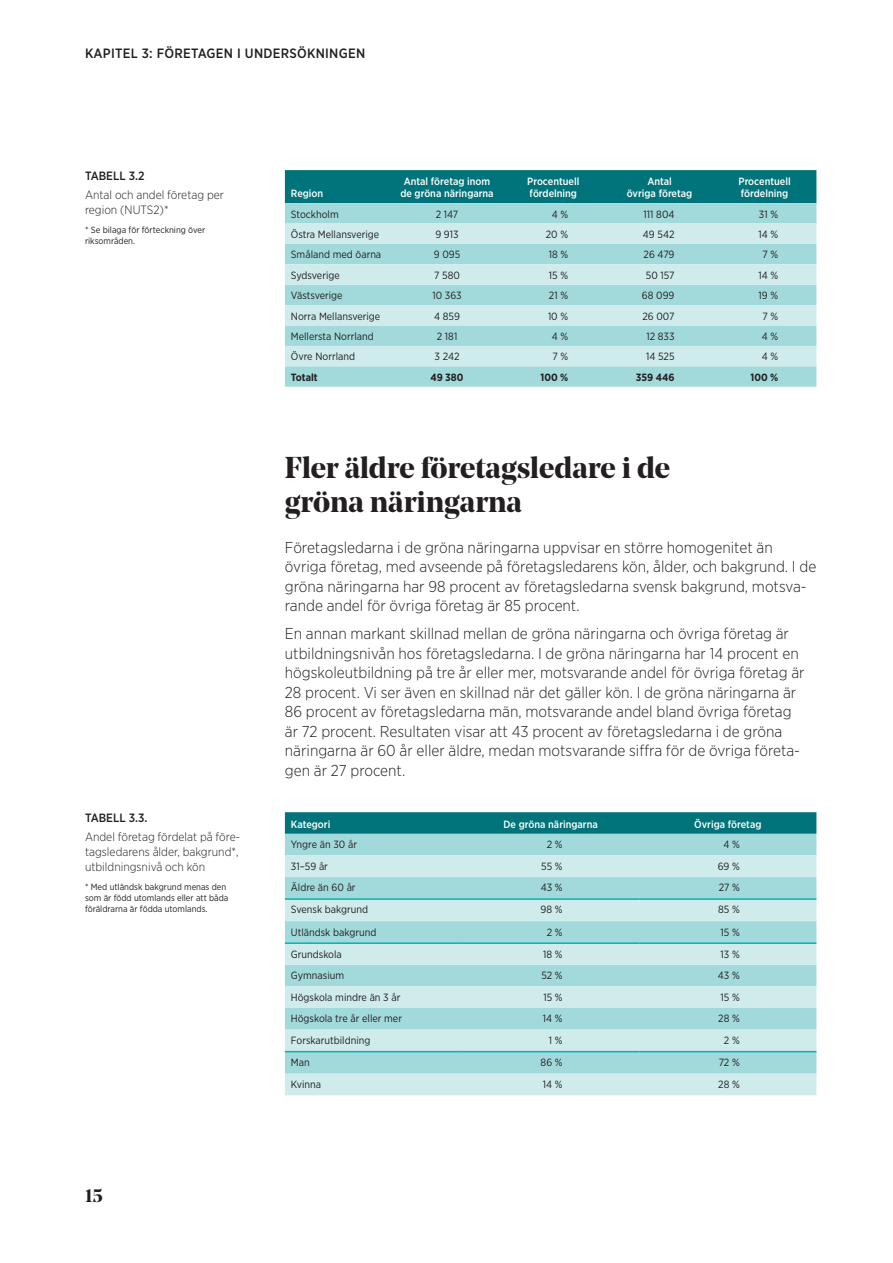
<style>
.page{position:relative;width:893px;height:1263px;background:#fff}
.page>*{position:absolute;margin:0;border:0;box-sizing:border-box;transform-origin:0 0}
.t1{font:700 30px/34.5px "Noe Display";color:#231f20}
.t2{font:700 18px "Noe Display";color:#231f20}
.t3{font:300 15.75px/19.5px "Gotham Narrow";color:#231f20}
.t4{font:500 13.5px "Gotham Narrow";letter-spacing:.02em;color:#231f20}
.t5{font:300 12px/15px "Gotham Narrow";color:#231f20}
.t6{font:500 12px "Gotham Narrow";color:#231f20}
.t7{font:10.5px "Gotham Narrow";color:#231f20}
.t8{font:500 10.5px/12.6px "Gotham Narrow";color:#fff;text-align:center}
.t9{font:700 10.5px "Gotham Narrow";color:#231f20}
.t10{font:9px/10.8px "Gotham Narrow";color:#231f20}
</style>
<div class="page">
<div style="left:285px;top:170px;width:531px;height:33px;background:#00747a"></div>
<div style="left:285px;top:203px;width:531px;height:184px;background:#a2dadc"></div>
<svg style="left:285px;top:223px;width:531px;height:143px;background:#bce3e5"></svg>
<svg style="left:285px;top:812px;width:531px;height:22px;background:#05767c"></svg>
<div style="left:285px;top:834px;width:531px;height:21px;background:#a2dadc"></div>
<svg style="left:285px;top:855px;width:531px;height:240px;background:#bae3e4"></svg>
<hr style="left:285px;top:898px;width:177px;height:2px;background:#00b5ae">
<hr style="left:462px;top:898px;width:177px;height:2px;background:#00b5ae">
<hr style="left:639px;top:898px;width:177px;height:2px;background:#00b5ae">
<hr style="left:285px;top:942px;width:177px;height:2px;background:#00b5ae">
<hr style="left:462px;top:942px;width:177px;height:2px;background:#00b5ae">
<hr style="left:639px;top:942px;width:177px;height:2px;background:#00b5ae">
<hr style="left:285px;top:1051px;width:177px;height:1px;background:#00b5ae">
<hr style="left:462px;top:1051px;width:177px;height:1px;background:#00b5ae">
<hr style="left:639px;top:1051px;width:177px;height:1px;background:#00b5ae">
<p class="t4" style="left:85px;top:44px;width:282px">KAPITEL 3: FÖRETAGEN I UNDERSÖKNINGEN</p>
<p class="t6" style="left:85px;top:168px;width:61px">TABELL 3.2</p>
<p class="t5" style="left:85px;top:187px;width:140px">Antal och andel företag per region (NUTS2)*</p>
<p class="t10" style="left:85px;top:224px;width:122px">* Se bilaga för förteckning över riksområden.</p>
<p class="t6" style="left:85px;top:810px;width:64px">TABELL 3.3.</p>
<p class="t5" style="left:85px;top:829px;width:157px">Andel företag fördelat på före&shy;tagsledarens ålder, bakgrund*, utbildningsnivå och kön</p>
<p class="t10" style="left:85px;top:882px;width:145px">* Med utländsk bakgrund menas den som är född utomlands eller att båda föräldrarna är födda utomlands.</p>
<p class="t2" style="left:85px;top:1184px;width:19px">15</p>
<p class="t8" style="left:291px;top:187px;width:34px">Region</p>
<p class="t8" style="left:400px;top:174px;width:95px">Antal företag inom de gröna näringarna</p>
<p class="t8" style="left:527px;top:174px;width:54px;text-align:left">Procentuell fördelning</p>
<p class="t8" style="left:627px;top:174px;width:67px">Antal<br>övriga företag</p>
<p class="t8" style="left:739px;top:174px;width:54px;text-align:left">Procentuell fördelning</p>
<p class="t7" style="left:291px;top:207px;width:49px">Stockholm</p>
<p class="t7" style="left:436px;top:207px;width:24px">2 147</p>
<p class="t7" style="left:552px;top:207px;width:18px">4 %</p>
<p class="t7" style="left:644px;top:207px;width:32px">111 804</p>
<p class="t7" style="left:759px;top:207px;width:21px">31 %</p>
<p class="t7" style="left:291px;top:228px;width:90px">Östra Mellansverige</p>
<p class="t7" style="left:435px;top:228px;width:25px">9 913</p>
<p class="t7" style="left:546px;top:228px;width:24px">20 %</p>
<p class="t7" style="left:643px;top:228px;width:33px">49 542</p>
<p class="t7" style="left:758px;top:228px;width:21px">14 %</p>
<p class="t7" style="left:291px;top:248px;width:92px">Småland med öarna</p>
<p class="t7" style="left:434px;top:248px;width:28px">9 095</p>
<p class="t7" style="left:549px;top:248px;width:21px">18 %</p>
<p class="t7" style="left:644px;top:248px;width:32px">26 479</p>
<p class="t7" style="left:762px;top:248px;width:17px">7 %</p>
<p class="t7" style="left:291px;top:268px;width:50px">Sydsverige</p>
<p class="t7" style="left:434px;top:268px;width:27px">7 580</p>
<p class="t7" style="left:549px;top:268px;width:21px">15 %</p>
<p class="t7" style="left:646px;top:268px;width:30px">50 157</p>
<p class="t7" style="left:758px;top:268px;width:21px">14 %</p>
<p class="t7" style="left:291px;top:289px;width:53px">Västsverige</p>
<p class="t7" style="left:432px;top:289px;width:31px">10 363</p>
<p class="t7" style="left:549px;top:289px;width:21px">21 %</p>
<p class="t7" style="left:642px;top:289px;width:34px">68 099</p>
<p class="t7" style="left:758px;top:289px;width:21px">19 %</p>
<p class="t7" style="left:291px;top:309px;width:91px">Norra Mellansverige</p>
<p class="t7" style="left:434px;top:309px;width:27px">4 859</p>
<p class="t7" style="left:548px;top:309px;width:22px">10 %</p>
<p class="t7" style="left:642px;top:309px;width:34px">26 007</p>
<p class="t7" style="left:762px;top:309px;width:17px">7 %</p>
<p class="t7" style="left:291px;top:330px;width:84px">Mellersta Norrland</p>
<p class="t7" style="left:437px;top:330px;width:22px">2 181</p>
<p class="t7" style="left:552px;top:330px;width:18px">4 %</p>
<p class="t7" style="left:646px;top:330px;width:30px">12 833</p>
<p class="t7" style="left:762px;top:330px;width:18px">4 %</p>
<p class="t7" style="left:291px;top:350px;width:66px">Övre Norrland</p>
<p class="t7" style="left:435px;top:350px;width:26px">3 242</p>
<p class="t7" style="left:552px;top:350px;width:17px">7 %</p>
<p class="t7" style="left:646px;top:350px;width:30px">14 525</p>
<p class="t7" style="left:762px;top:350px;width:18px">4 %</p>
<p class="t9" style="left:291px;top:370px;width:28px">Totalt</p>
<p class="t9" style="left:431px;top:370px;width:34px">49 380</p>
<p class="t9" style="left:540px;top:370px;width:29px">100 %</p>
<p class="t9" style="left:636px;top:370px;width:40px">359 446</p>
<p class="t9" style="left:750px;top:370px;width:29px">100 %</p>
<h1 class="t1" style="left:285px;top:449px;width:387px">Fler äldre företagsledare i de gröna näringarna</h1>
<p class="t3" style="left:285px;top:537px;width:533px">Företagsledarna i de gröna näringarna uppvisar en större homogenitet än övriga företag, med avseende på företagsledarens kön, ålder, och bakgrund. I de gröna näringarna har 98 procent av företagsledarna svensk bakgrund, motsva&shy;rande andel för övriga företag är 85 procent.</p>
<p class="t3" style="left:285px;top:624px;width:521px">En annan markant skillnad mellan de gröna näringarna och övriga företag är utbildningsnivån hos företagsledarna. I de gröna näringarna har 14 procent en högskoleutbildning på tre år eller mer, motsvarande andel för övriga företag är 28 procent. Vi ser även en skillnad när det gäller kön. I de gröna näringarna är 86 procent av företagsledarna män, motsvarande andel bland övriga företag är 72 procent. Resultaten visar att 43 procent av företagsledarna i de gröna näringarna är 60 år eller äldre, medan motsvarande siffra för de övriga företa&shy;gen är 27 procent.</p>
<p class="t8" style="left:291px;top:818px;width:41px">Kategori</p>
<p class="t8" style="left:503px;top:818px;width:96px">De gröna näringarna</p>
<p class="t8" style="left:694px;top:818px;width:69px">Övriga företag</p>
<p class="t7" style="left:291px;top:838px;width:68px">Yngre än 30 år</p>
<p class="t7" style="left:547px;top:838px;width:17px">2 %</p>
<p class="t7" style="left:723px;top:838px;width:18px">4 %</p>
<p class="t7" style="left:291px;top:860px;width:39px">31–59 år</p>
<p class="t7" style="left:541px;top:860px;width:23px">55 %</p>
<p class="t7" style="left:718px;top:860px;width:24px">69 %</p>
<p class="t7" style="left:291px;top:881px;width:66px">Äldre än 60 år</p>
<p class="t7" style="left:541px;top:881px;width:23px">43 %</p>
<p class="t7" style="left:719px;top:881px;width:23px">27 %</p>
<p class="t7" style="left:291px;top:903px;width:79px">Svensk bakgrund</p>
<p class="t7" style="left:541px;top:903px;width:24px">98 %</p>
<p class="t7" style="left:718px;top:903px;width:23px">85 %</p>
<p class="t7" style="left:291px;top:925px;width:87px">Utländsk bakgrund</p>
<p class="t7" style="left:547px;top:925px;width:17px">2 %</p>
<p class="t7" style="left:721px;top:925px;width:21px">15 %</p>
<p class="t7" style="left:291px;top:947px;width:52px">Grundskola</p>
<p class="t7" style="left:543px;top:947px;width:21px">18 %</p>
<p class="t7" style="left:721px;top:947px;width:21px">13 %</p>
<p class="t7" style="left:291px;top:969px;width:55px">Gymnasium</p>
<p class="t7" style="left:541px;top:969px;width:23px">52 %</p>
<p class="t7" style="left:718px;top:969px;width:23px">43 %</p>
<p class="t7" style="left:291px;top:990px;width:111px">Högskola mindre än 3 år</p>
<p class="t7" style="left:543px;top:990px;width:21px">15 %</p>
<p class="t7" style="left:721px;top:990px;width:21px">15 %</p>
<p class="t7" style="left:291px;top:1012px;width:113px">Högskola tre år eller mer</p>
<p class="t7" style="left:543px;top:1012px;width:21px">14 %</p>
<p class="t7" style="left:718px;top:1012px;width:23px">28 %</p>
<p class="t7" style="left:291px;top:1034px;width:81px">Forskarutbildning</p>
<p class="t7" style="left:549px;top:1034px;width:15px">1 %</p>
<p class="t7" style="left:724px;top:1034px;width:17px">2 %</p>
<p class="t7" style="left:291px;top:1056px;width:20px">Man</p>
<p class="t7" style="left:541px;top:1056px;width:24px">86 %</p>
<p class="t7" style="left:719px;top:1056px;width:23px">72 %</p>
<p class="t7" style="left:291px;top:1078px;width:32px">Kvinna</p>
<p class="t7" style="left:543px;top:1078px;width:21px">14 %</p>
<p class="t7" style="left:718px;top:1078px;width:23px">28 %</p>
</div>
